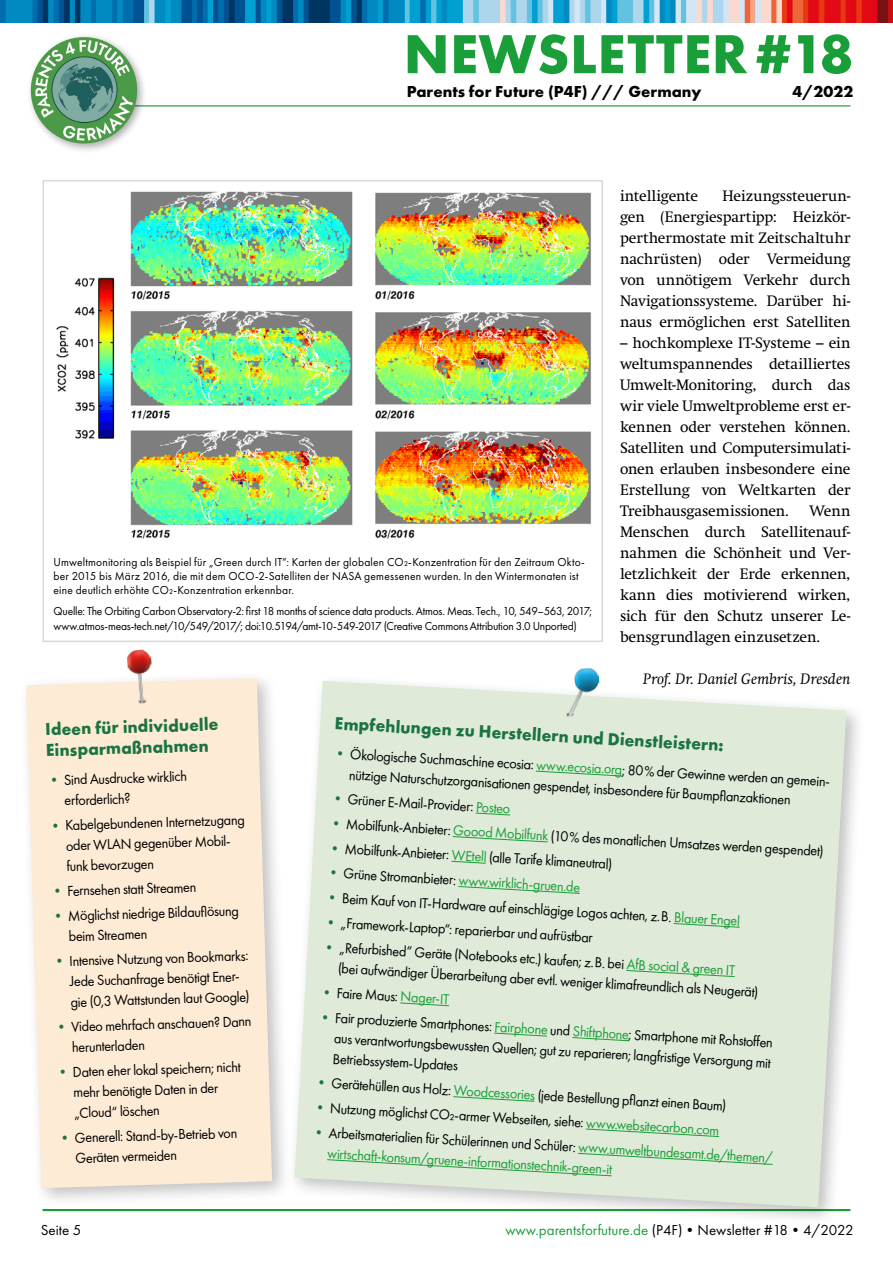
<style>
.page{position:relative;width:893px;height:1263px;background:#fff}
.page>*{position:absolute;margin:0;border:0;box-sizing:border-box;transform-origin:0 0}
.t1{font:700 57px "Futura PT";letter-spacing:.01em;color:#1a9e39}
.t2{font:700 18px/20.9px "Futura PT";color:#1b7341;scale:.96 1}
.t3{font:700 16.5px "Futura PT";color:#000}
.t4{font:15px/20.4px "Futura PT";color:#000;scale:.96 1}
.t5{font:15px/21px "Swift";letter-spacing:-.005em;color:#000;text-align:justify}
.t6{font:15px/20.5px "Futura PT";color:#1a9e39;scale:.96 1}
.t7{font:15px "Futura PT";color:#000}
.t8{font:italic 15px "Swift";letter-spacing:.01em;color:#000}
.t9{font:12px/14.4px "Futura PT";letter-spacing:.01em;color:#000;scale:.96 1}
.t10{font:12px/14.4px "Futura PT";letter-spacing:-.02em;color:#000;scale:.96 1}
.s1{font-weight:700;color:#1b7341}
.s2{color:#1a9e39}
.s3{color:#000}
</style>
<div class="page">
<img style="left:0;top:0;width:893px;height:22px">
<hr style="left:43px;top:105px;width:807px;height:1px;background:#1a9e39">
<div style="left:26px;top:33px;width:121px;height:121px;background:#000;opacity:.33"></div>
<img style="left:31px;top:37px;width:106px;height:107px;border-radius:53px">
<hr style="left:43px;top:1209px;width:807px;height:2px;background:#1a9e39">
<img style="left:56px;top:191px;width:535px;height:348px">
<div style="left:43px;top:180px;width:560px;height:462px;border:2px solid #dadada"></div>
<div style="left:45px;top:548px;width:555px;height:90px;background:#fff"></div>
<div style="left:18px;top:670px;width:274px;height:538px;background:#000;opacity:.25"></div>
<svg style="left:26px;top:678px;width:246px;height:510px;fill:#feebd5"></svg>
<img style="left:126px;top:649px;width:29px;height:55px">
<div style="left:287px;top:673px;width:579px;height:554px;background:#000;opacity:.25"></div>
<svg style="left:294px;top:681px;width:552px;height:526px;fill:#dfebd8"></svg>
<svg style="left:535px;top:770px;width:87px;height:7px"></svg>
<svg style="left:475px;top:812px;width:36px;height:4px"></svg>
<svg style="left:452px;top:836px;width:96px;height:7px"></svg>
<svg style="left:451px;top:860px;width:36px;height:4px"></svg>
<svg style="left:458px;top:886px;width:123px;height:8px"></svg>
<svg style="left:673px;top:923px;width:67px;height:5px"></svg>
<svg style="left:625px;top:970px;width:110px;height:7px"></svg>
<svg style="left:399px;top:1002px;width:51px;height:4px"></svg>
<svg style="left:493px;top:1032px;width:55px;height:5px"></svg>
<svg style="left:572px;top:1037px;width:57px;height:4px"></svg>
<svg style="left:453px;top:1096px;width:82px;height:6px"></svg>
<svg style="left:585px;top:1128px;width:135px;height:9px"></svg>
<svg style="left:326px;top:1152px;width:447px;height:24px"></svg>
<img style="left:564px;top:668px;width:37px;height:49px">
<h1 class="t1" style="left:404px;top:17px;width:451px">NEWSLETTER #18</h1>
<p class="t3" style="left:407px;top:81px;width:296px">Parents for Future (P4F) /// Germany</p>
<p class="t3" style="left:793px;top:81px;width:62px">4/2022</p>
<p class="t9" style="left:54px;top:554px;width:555px">Umweltmonitoring als Beispiel für „Green durch IT“: Karten der globalen CO₂-Konzentration für den Zeitraum Okto&shy;ber 2015 bis März 2016, die mit dem OCO-2-Satelliten der NASA gemessenen wurden. In den Wintermonaten ist eine deutlich erhöhte CO₂-Konzentration erkennbar.</p>
<p class="t10" style="left:54px;top:604px;width:562px">Quelle: The Orbiting Carbon Observatory-2: first 18 months of science data products. Atmos. Meas. Tech., 10, 549–563, 2017; www.atmos-meas-tech.net/10/549/2017/; doi:10.5194/amt-10-549-2017 (Creative Commons Attribution 3.0 Unported)</p>
<p class="t5" style="left:620px;top:185px;width:80px">intelligente</p>
<p class="t5" style="left:620px;top:185px;width:232px;text-indent:103px">Heizungssteuerun&shy;gen (Energiespartipp: Heizkör&shy;perthermostate mit Zeitschaltuhr nachrüsten) oder Vermeidung von unnötigem Verkehr durch Navigationssysteme. Darüber hi&shy;naus ermöglichen erst Satelliten</p>
<p class="t5" style="left:620px;top:332px;width:232px">– hochkomplexe IT-Systeme – ein weltumspannendes detailliertes Umwelt-Monitoring, durch das wir viele Umweltprobleme erst er&shy;kennen oder verstehen können.<br>Satelliten und Computersimulati&shy;onen erlauben insbesondere eine Erstellung von Weltkarten der Treibhausgasemissionen.</p>
<p class="t5" style="left:620px;top:500px;width:232px;text-indent:189px">Wenn Menschen durch Satellitenauf&shy;nahmen die Schönheit und Ver&shy;letzlichkeit der Erde erkennen, kann dies motivierend wirken, sich für den Schutz unserer Le&shy;bensgrundlagen einzusetzen.</p>
<p class="t8" style="left:643px;top:670px;width:209px">Prof. Dr. Daniel Gembris, Dresden</p>
<p class="t2" style="left:45px;top:719px;width:182px;rotate:-2deg">Ideen für individuelle<br>Einsparmaßnahmen</p>
<p class="t4" style="left:63px;top:770px;width:130px;text-indent:-17px;rotate:-2deg"><span class="s1">•</span> Sind Ausdrucke wirklich erforderlich?</p>
<p class="t4" style="left:65px;top:815px;width:189px;text-indent:-17px;rotate:-2deg"><span class="s1">•</span> Kabelgebundenen Internetzugang oder WLAN gegenüber Mobil&shy;funk bevorzugen</p>
<p class="t4" style="left:50px;top:881px;width:154px;rotate:-2deg"><span class="s1">•</span> Fernsehen statt Streamen</p>
<p class="t4" style="left:68px;top:906px;width:180px;text-indent:-17px;rotate:-2deg"><span class="s1">•</span> Möglichst niedrige Bildaufl ösung beim Streamen</p>
<p class="t4" style="left:69px;top:951px;width:188px;text-indent:-17px;rotate:-2deg"><span class="s1">•</span> Intensive Nutzung von Bookmarks:<br>Jede Suchanfrage benötigt Ener&shy;gie (0,3 Wattstunden laut Google)</p>
<p class="t4" style="left:71px;top:1017px;width:189px;text-indent:-17px;rotate:-2deg"><span class="s1">•</span> Video mehrfach anschauen? Dann herunterladen</p>
<p class="t4" style="left:72px;top:1062px;width:177px;text-indent:-17px;rotate:-2deg"><span class="s1">•</span> Daten eher lokal speichern; nicht mehr benötigte Daten in der „Cloud“ löschen</p>
<p class="t4" style="left:74px;top:1128px;width:171px;text-indent:-17px;rotate:-2deg"><span class="s1">•</span> Generell: Stand-by-Betrieb von<br>Geräten vermeiden</p>
<p class="t2" style="left:335px;top:713px;width:407px;rotate:3deg">Empfehlungen zu Herstellern und Dienstleistern:</p>
<p class="t4" style="left:351px;top:744px;width:505px;text-indent:-17px;rotate:3deg"><span class="s1">•</span> Ökologische Suchmaschine ecosia: <span class="s2">www.ecosia.org</span>; 80% der Gewinne werden an gemein&shy;nützige Naturschutzorganisationen gespendet, insbesondere für Baumpfl anzaktionen</p>
<p class="t4" style="left:331px;top:788px;width:189px;rotate:3deg"><span class="s1">•</span> Grüner E-Mail-Provider: <span class="s2">Posteo</span></p>
<p class="t4" style="left:330px;top:814px;width:517px;rotate:3deg"><span class="s1">•</span> Mobilfunk-Anbieter: <span class="s2">Goood Mobilfunk</span> (10% des monatlichen Umsatzes werden gespendet)</p>
<p class="t4" style="left:328px;top:838px;width:298px;rotate:3deg"><span class="s1">•</span> Mobilfunk-Anbieter: <span class="s2">WEtell</span> (alle Tarife klimaneutral)</p>
<p class="t6" style="left:327px;top:863px;width:266px;rotate:3deg"><span class="s1">•</span> <span class="s3">Grüne Stromanbieter:</span> www.wirklich-gruen.de</p>
<p class="t4" style="left:325px;top:888px;width:435px;rotate:3deg"><span class="s1">•</span> Beim Kauf von IT-Hardware auf einschlägige Logos achten, z.B. <span class="s2">Blauer Engel</span></p>
<p class="t4" style="left:324px;top:912px;width:282px;rotate:3deg"><span class="s1">•</span> „Framework-Laptop“: reparierbar und aufrüstbar</p>
<p class="t4" style="left:340px;top:938px;width:440px;line-height:20.9px;text-indent:-17px;rotate:3deg"><span class="s1">•</span> „Refurbished“ Geräte (Notebooks etc.) kaufen; z.B. bei <span class="s2">AfB social &amp; green IT<br></span>(bei aufwändiger Überarbeitung aber evtl. weniger klimafreundlich als Neugerät)</p>
<p class="t4" style="left:320px;top:982px;width:137px;rotate:3deg"><span class="s1">•</span> Faire Maus: <span class="s2">Nager-IT</span></p>
<p class="t4" style="left:335px;top:1008px;width:458px;text-align:justify;text-indent:-17px;rotate:3deg"><span class="s1">•</span> Fair produzierte Smartphones: <span class="s2">Fairphone</span> und <span class="s2">Shiftphone</span>; Smartphone mit Rohstoffen aus verantwortungsbewussten Quellen; gut zu reparieren; langfristige Versorgung mit Betriebssystem-Updates</p>
<p class="t4" style="left:315px;top:1073px;width:431px;rotate:3deg"><span class="s1">•</span> Gerätehüllen aus Holz: <span class="s2">Woodcessories</span> (jede Bestellung pfl anzt einen Baum)</p>
<p class="t4" style="left:314px;top:1097px;width:425px;rotate:3deg"><span class="s1">•</span> Nutzung möglichst CO₂-armer Webseiten, siehe: <span class="s2">www.websitecarbon.com</span></p>
<p class="t6" style="left:329px;top:1123px;width:465px;text-indent:-17px;rotate:3deg"><span class="s1">•</span> <span class="s3">Arbeitsmaterialien für Schülerinnen und Schüler:</span> www.umweltbundesamt.de/themen/ wirtschaft-konsum/gruene-informationstechnik-green-it</p>
<p class="t7" style="left:41px;top:1221px;width:42px">Seite 5</p>
<p class="t7" style="left:505px;top:1221px;width:350px"><span class="s2">www.parentsforfuture.de</span> (P4F)•Newsletter #18•4/2022</p>
</div>
